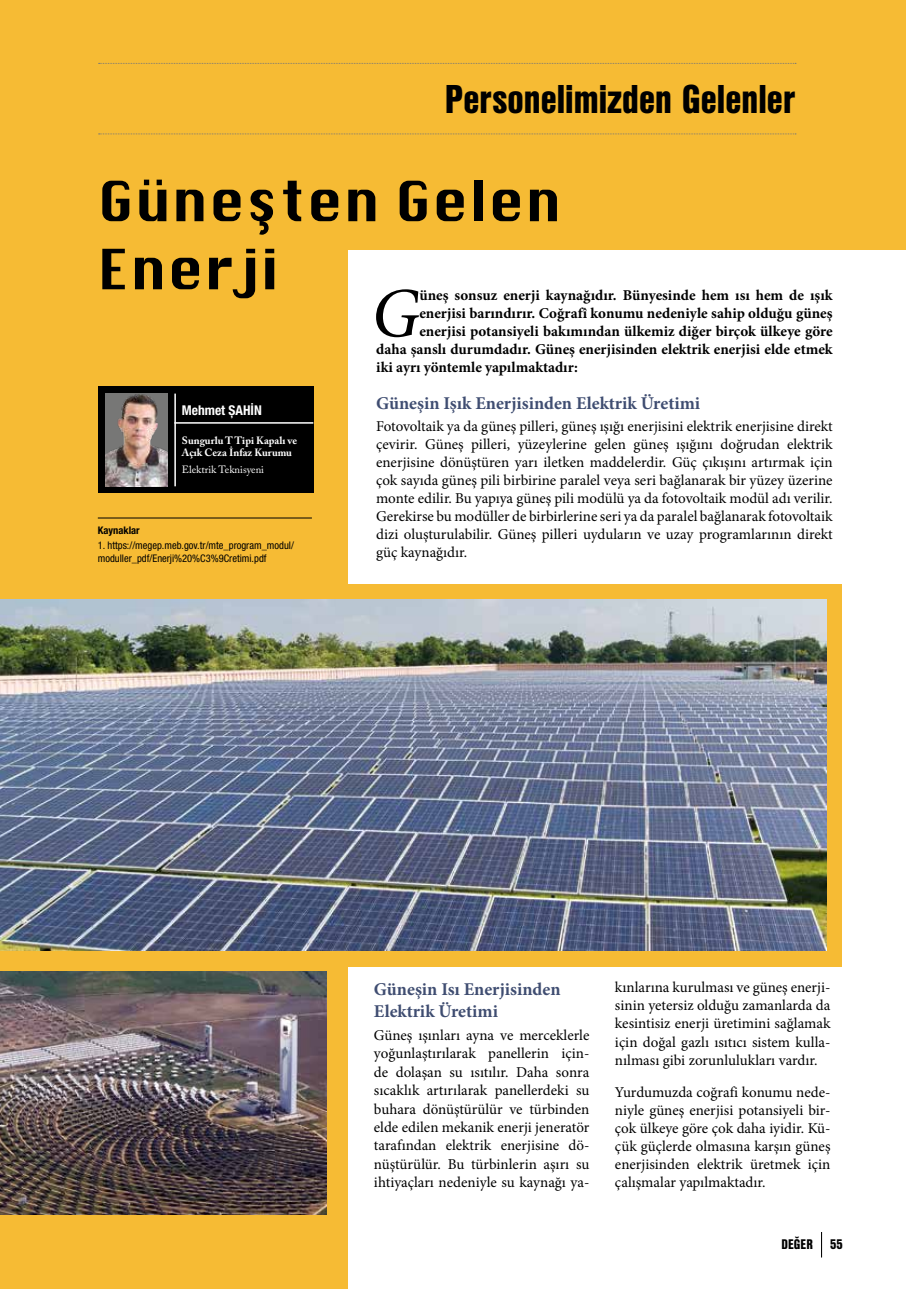
<style>
.page{position:relative;width:906px;height:1289px;background:#fff}
.page>*{position:absolute;margin:0;border:0;box-sizing:border-box;transform-origin:0 0}
.t1{font:italic 70.5px "Minion Pro";color:#000}
.t2{font:54px/68.1px "Krungthep";letter-spacing:.02em;color:#000}
.t3{font:900 39px "Nimbus San Con L";color:#000}
.t4{font:700 18px/22px "Minion Pro";color:#3f4d71}
.t5{font:15px/18px "Minion Pro";color:#000;text-align:justify}
.t6{font:700 15px "Minion Pro";color:#000}
.t7{font:700 condensed 13.5px "Helvetica Neue LT Pro";color:#fff}
.t8{font:900 13.5px "Nimbus San Con L";color:#000}
.t9{font:condensed 10.5px/12.6px "Helvetica Neue LT Pro";color:#000}
.t10{font:700 10.5px/12.6px "Adobe Caslon Pro";color:#fff}
.t11{font:10.5px "Adobe Caslon Pro";color:#fff}
.t12{font:700 condensed 10.5px "Helvetica Neue LT Pro";color:#000}
</style>
<div class="page">
<div style="left:0;top:0;width:906px;height:1288px;background:#f6bb34"></div>
<div style="left:348px;top:251px;width:558px;height:1037px;background:#fff"></div>
<svg style="left:99px;top:133px;width:697px;height:1px"></svg>
<svg style="left:99px;top:63px;width:697px;height:1px"></svg>
<div style="left:98px;top:387px;width:215px;height:106px;background:#000"></div>
<img style="left:105px;top:393px;width:63px;height:93px">
<hr style="left:174px;top:422px;width:139px;height:1px;background:#fff">
<hr style="left:174px;top:393px;width:2px;height:93px;background:#fff">
<hr style="left:98px;top:517px;width:214px;height:1px;background:#000">
<img style="left:0;top:971px;width:326px;height:243px">
<div style="left:331px;top:584px;width:511px;height:382px;background:#f6bb34"></div>
<img style="left:0;top:599px;width:826px;height:351px">
<svg style="left:821px;top:1232px;width:1px;height:25px"></svg>
<h3 class="t3" style="left:445px;top:69px;width:352px">Personelimizden Gelenler</h3>
<h2 class="t2" style="left:98px;top:168px;width:465px">Güneşten Gelen<br>Enerji</h2>
<h1 class="t1" style="left:371px;top:265px;width:49px">G</h1>
<p class="t6" style="left:419px;top:285px;width:415px">üneş sonsuz enerji kaynağıdır. Bünyesinde hem ısı hem de ışık</p>
<p class="t6" style="left:419px;top:303px;width:415px">enerjisi barındırır. Coğrafî konumu nedeniyle sahip olduğu güneş</p>
<p class="t6" style="left:419px;top:321px;width:415px">enerjisi potansiyeli bakımından ülkemiz diğer birçok ülkeye göre</p>
<p class="t6" style="left:376px;top:339px;width:458px">daha şanslı durumdadır. Güneş enerjisinden elektrik enerjisi elde etmek</p>
<p class="t6" style="left:376px;top:357px;width:203px">iki ayrı yöntemle yapılmaktadır:</p>
<p class="t4" style="left:376px;top:392px;width:325px">Güneşin Işık Enerjisinden Elektrik Üretimi</p>
<p class="t5" style="left:376px;top:417px;width:458px">Fotovoltaik ya da güneş pilleri, güneş ışığı enerjisini elektrik enerjisine direkt çevirir. Güneş pilleri, yüzeylerine gelen güneş ışığını doğrudan elektrik enerjisine dönüştüren yarı iletken maddelerdir. Güç çıkışını artırmak için çok sayıda güneş pili birbirine paralel veya seri bağlanarak bir yüzey üzerine monte edilir. Bu yapıya güneş pili modülü ya da fotovoltaik modül adı verilir.<br>Gerekirse bu modüller de birbirlerine seri ya da paralel bağlanarak fotovoltaik dizi oluşturulabilir. Güneş pilleri uyduların ve uzay programlarının direkt güç kaynağıdır.</p>
<p class="t7" style="left:182px;top:401px;width:81px">Mehmet ŞAHİN</p>
<p class="t10" style="left:182px;top:434px;width:117px">Sungurlu T Tipi Kapalı ve<br>Açık Ceza İnfaz Kurumu</p>
<p class="t11" style="left:182px;top:463px;width:84px">Elektrik Teknisyeni</p>
<p class="t12" style="left:98px;top:524px;width:43px">Kaynaklar</p>
<p class="t9" style="left:98px;top:539px;width:198px">1. https://megep.meb.gov.tr/mte_program_modul/ moduller_pdf/Enerji%20%C3%9Cretimi.pdf</p>
<p class="t4" style="left:374px;top:977px;width:188px">Güneşin Isı Enerjisinden<br>Elektrik Üretimi</p>
<p class="t5" style="left:374px;top:1025px;width:217px;line-height:18.5px">Güneş ışınları ayna ve merceklerle yoğunlaştırılarak panellerin için&shy;de dolaşan su ısıtılır. Daha sonra sıcaklık artırılarak panellerdeki su buhara dönüştürülür ve türbinden elde edilen mekanik enerji jeneratör tarafından elektrik enerjisine dö&shy;nüştürülür. Bu türbinlerin aşırı su ihtiyaçları nedeniyle su kaynağı ya-</p>
<p class="t5" style="left:615px;top:978px;width:217px">kınlarına kurulması ve güneş enerji&shy;sinin yetersiz olduğu zamanlarda da kesintisiz enerji üretimini sağlamak için doğal gazlı ısıtıcı sistem kulla&shy;nılması gibi zorunlulukları vardır.</p>
<p class="t5" style="left:615px;top:1083px;width:217px">Yurdumuzda coğrafi konumu nede&shy;niyle güneş enerjisi potansiyeli bir&shy;çok ülkeye göre çok daha iyidir. Kü&shy;çük güçlerde olmasına karşın güneş enerjisinden elektrik üretmek için çalışmalar yapılmaktadır.</p>
<p class="t8" style="left:781px;top:1234px;width:33px">DEĞER</p>
<p class="t8" style="left:830px;top:1234px;width:14px">55</p>
</div>
